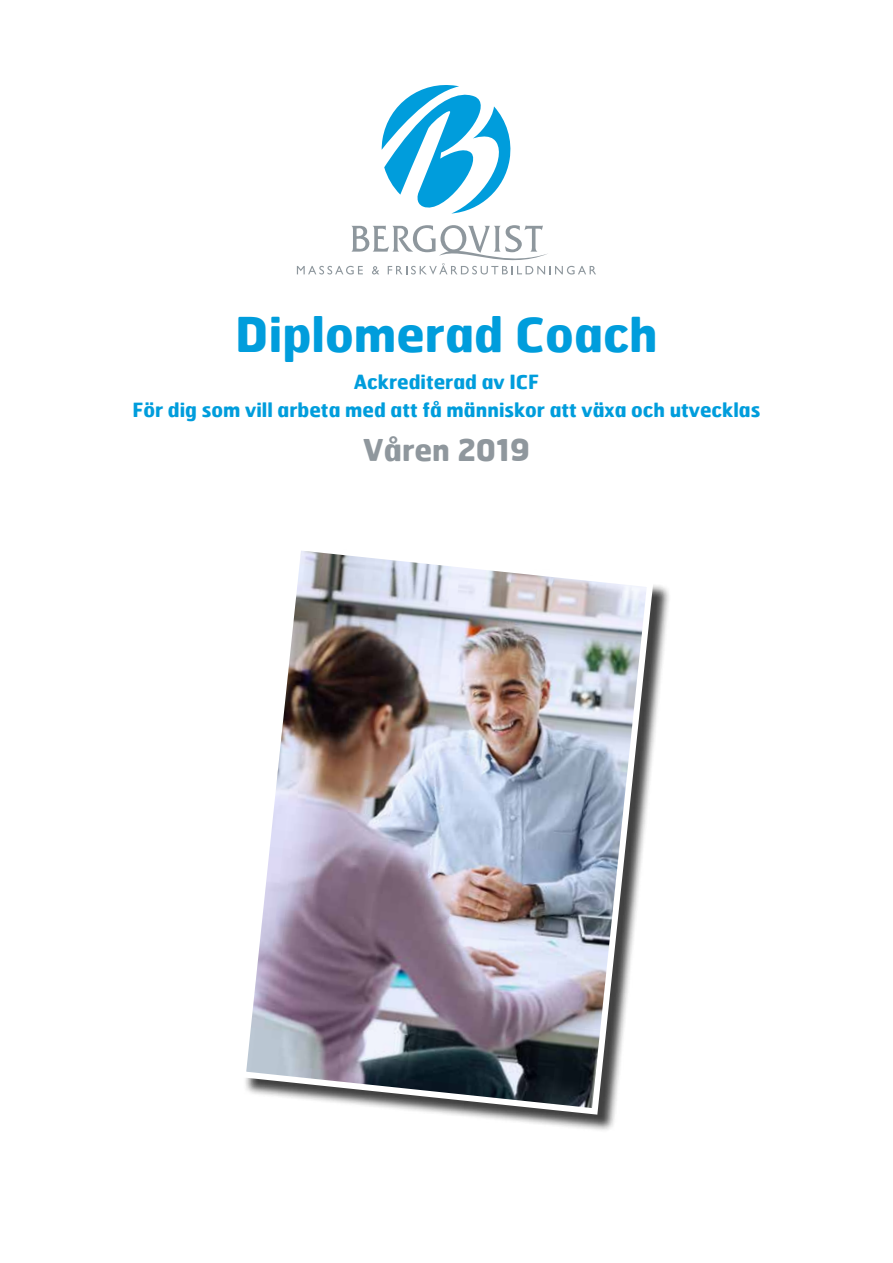
<style>
.page{position:relative;width:893px;height:1263px;background:#fff}
.page>*{position:absolute;margin:0;border:0;box-sizing:border-box;transform-origin:0 0}
.t1{font:700 48px "Hermes";color:#009ddc}
.t2{font:700 30px "Hermes";color:#8f979d}
.t3{font:700 19.5px/28px "Hermes";color:#009ddc;text-align:center}
</style>
<div class="page">
<svg style="left:382px;top:85px;width:129px;height:129px"></svg>
<svg style="left:297px;top:225px;width:299px;height:49px"></svg>
<div style="left:242px;top:547px;width:429px;height:586px;background:#000;opacity:.75"></div>
<img style="left:242px;top:547px;width:415px;height:571px">
<h1 class="t1" style="left:235px;top:303px;width:424px">Diplomerad Coach</h1>
<p class="t3" style="left:132px;top:367px;width:629px">Ackrediterad av ICF<br>För dig som vill arbeta med att få människor att växa och utvecklas</p>
<h2 class="t2" style="left:363px;top:431px;width:168px">Våren 2019</h2>
</div>
